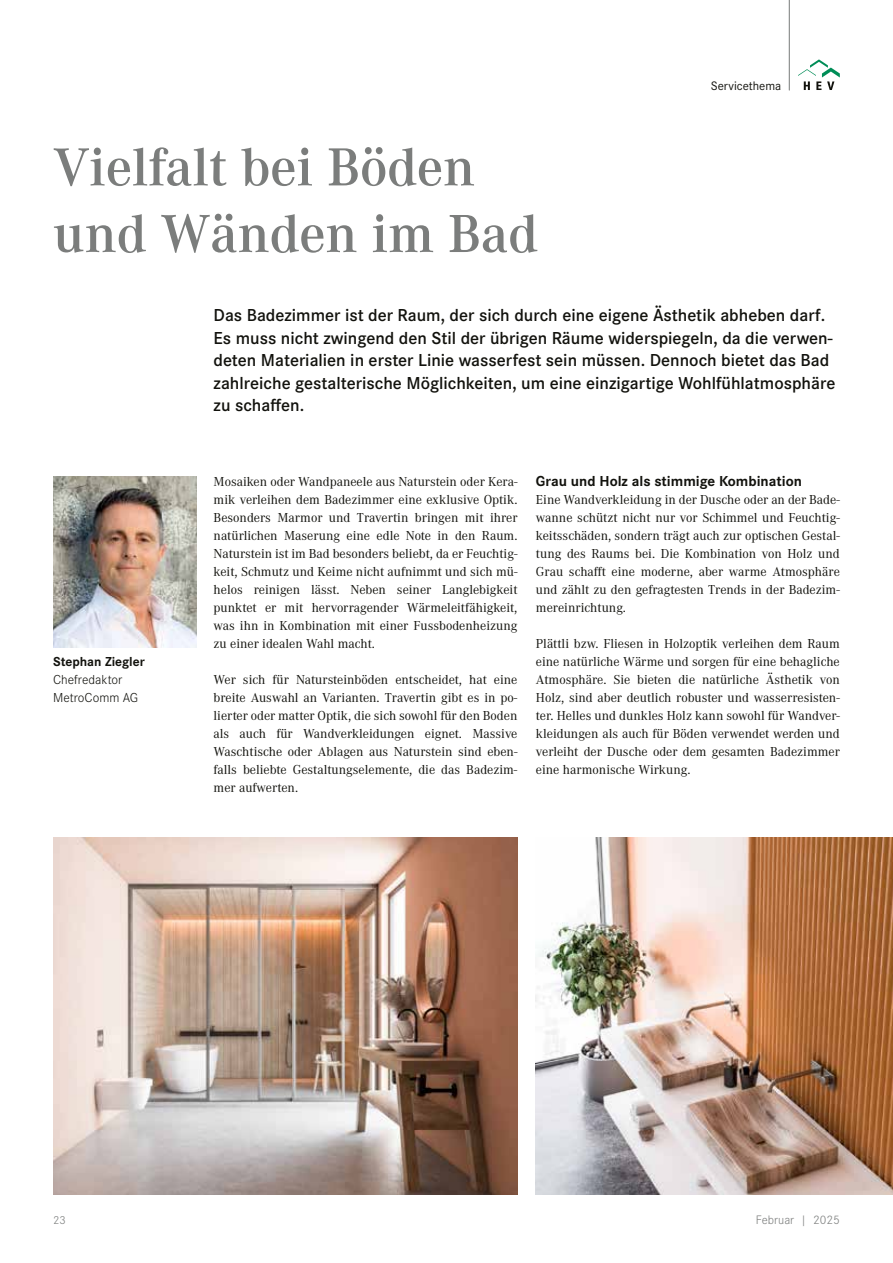
<style>
.page{position:relative;width:893px;height:1263px;background:#fff}
.page>*{position:absolute;margin:0;border:0;box-sizing:border-box;transform-origin:0 0}
.t1{font:600 55.5px/66.6px "Corporate A";color:#7b7d7c}
.t2{font:600 18px/22.5px "Corporate S";color:#12120d}
.t3{font:700 15px "Corporate S";color:#12120d}
.t4{font:13.5px/18px "Corporate A";color:#12120d;text-align:justify}
.t5{font:300 13.5px/18px "Corporate S";color:#12120d}
.t6{font:700 13.5px "Corporate S";color:#12120d}
.t7{font:300 12.75px "Corporate S";color:#7b7d7c}
.t8{font:12.75px "Corporate S";color:#12120d}
.t9{font:300 12px "Corporate S";color:#7b7d7c}
</style>
<div class="page">
<hr style="left:789px;top:0;width:1px;height:90px;background:#929493">
<svg style="left:798px;top:59px;width:42px;height:31px"></svg>
<img style="left:53px;top:477px;width:143px;height:171px">
<img style="left:53px;top:838px;width:465px;height:357px">
<img style="left:536px;top:838px;width:357px;height:357px">
<h1 class="t1" style="left:53px;top:132px;width:486px">Vielfalt bei Böden und Wänden im Bad</h1>
<p class="t8" style="left:711px;top:77px;width:72px">Servicethema</p>
<p class="t6" style="left:53px;top:652px;width:93px">Stephan Ziegler</p>
<p class="t5" style="left:53px;top:670px;width:87px">Chefredaktor<br>MetroComm AG</p>
<p class="t2" style="left:214px;top:303px;width:623px">Das Badezimmer ist der Raum, der sich durch eine eigene Ästhetik abheben darf.<br>Es muss nicht zwingend den Stil der übrigen Räume widerspiegeln, da die verwen&shy;deten Materialien in erster Linie wasserfest sein müssen. Dennoch bietet das Bad zahlreiche gestalterische Möglichkeiten, um eine einzigartige Wohlfühlatmosphäre zu schaffen.</p>
<p class="t4" style="left:214px;top:472px;width:305px">Mosaiken oder Wandpaneele aus Naturstein oder Kera&shy;mik verleihen dem Badezimmer eine exklusive Optik.<br>Besonders Marmor und Travertin bringen mit ihrer natürlichen Maserung eine edle Note in den Raum.<br>Naturstein ist im Bad besonders beliebt, da er Feuchtig&shy;keit, Schmutz und Keime nicht aufnimmt und sich mü&shy;helos reinigen lässt. Neben seiner Langlebigkeit punktet er mit hervorragender Wärmeleitfähigkeit, was ihn in Kombination mit einer Fussbodenheizung zu einer idealen Wahl macht.</p>
<p class="t4" style="left:214px;top:670px;width:305px">Wer sich für Natursteinböden entscheidet, hat eine breite Auswahl an Varianten. Travertin gibt es in po&shy;lierter oder matter Optik, die sich sowohl für den Boden als auch für Wandverkleidungen eignet. Massive Waschtische oder Ablagen aus Naturstein sind eben&shy;falls beliebte Gestaltungselemente, die das Badezim&shy;mer aufwerten.</p>
<p class="t3" style="left:536px;top:471px;width:268px">Grau und Holz als stimmige Kombination</p>
<p class="t4" style="left:536px;top:490px;width:305px">Eine Wandverkleidung in der Dusche oder an der Bade&shy;wanne schützt nicht nur vor Schimmel und Feuchtig&shy;keitsschäden, sondern trägt auch zur optischen Gestal&shy;tung des Raums bei. Die Kombination von Holz und Grau schafft eine moderne, aber warme Atmosphäre und zählt zu den gefragtesten Trends in der Badezim&shy;mereinrichtung.</p>
<p class="t4" style="left:536px;top:634px;width:305px">Plättli bzw. Fliesen in Holzoptik verleihen dem Raum eine natürliche Wärme und sorgen für eine behagliche Atmosphäre. Sie bieten die natürliche Ästhetik von Holz, sind aber deutlich robuster und wasserresisten&shy;ter. Helles und dunkles Holz kann sowohl für Wandver&shy;kleidungen als auch für Böden verwendet werden und verleiht der Dusche oder dem gesamten Badezimmer eine harmonische Wirkung.</p>
<p class="t9" style="left:53px;top:1212px;width:14px">23</p>
<p class="t7" style="left:756px;top:1211px;width:86px">Februar | 2025</p>
</div>
